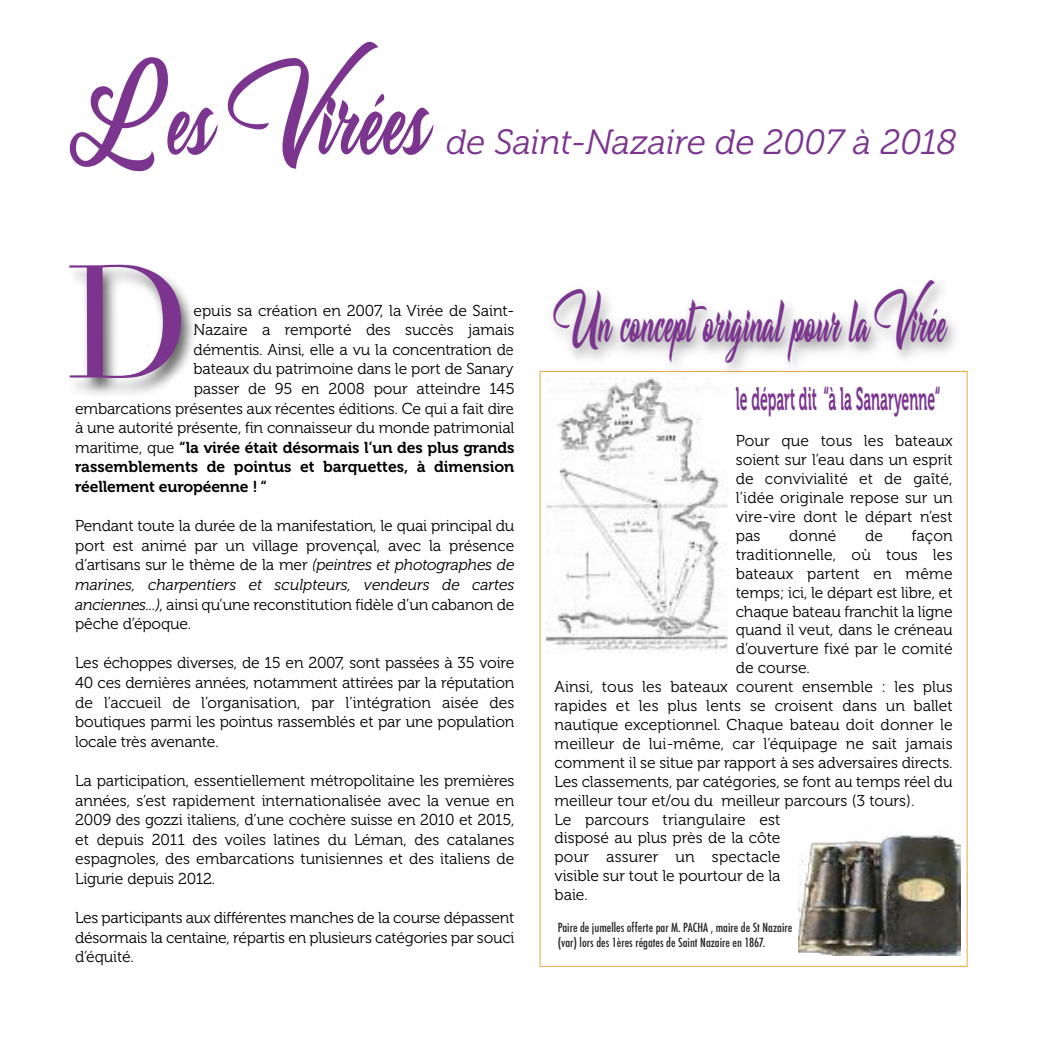
<style>
.page{position:relative;width:1042px;height:1042px;background:#fff}
.page>*{position:absolute;margin:0;border:0;box-sizing:border-box;transform-origin:0 0}
.t1{font:157.5px "Didot";color:#7b358f}
.t2{font:84px "Emotional Rescue";color:#7b358f;scale:.62 1}
.t3{font:46.2px "Emotional Rescue";color:#7b358f;scale:.45 1}
.t4{font:italic 35px "Museo 300";color:#7b358f}
.t5{font:32.2px "Museo 700";color:#7b358f;scale:.43 1}
.t6{font:15.75px/19.6px "Museo 300";color:#000;text-align:justify}
.t7{font:15.75px/19.6px "Museo 700";letter-spacing:-.005em;color:#000;text-align:justify}
.t8{font:500 condensed 12.25px/15.4px "Futura";color:#272526}
.s1{font-family:"Museo 300"}
.s2{font-style:italic}
</style>
<div class="page">
<img style="left:74px;top:267px;width:120px;height:128px">
<img style="left:798px;top:831px;width:162px;height:124px">
<img style="left:546px;top:409px;width:181px;height:244px">
<img style="left:539px;top:283px;width:429px;height:126px">
<h2 class="t2" style="left:73px;top:76px;width:580px">Les Virées</h2>
<h3 class="t4" style="left:446px;top:130px;width:512px">de Saint-Nazaire de 2007 à 2018</h3>
<h1 class="t1" style="left:65px;top:229px;width:131px">D</h1>
<p class="t6" style="left:75px;top:300px;width:441px;text-align:right">epuis sa création en 2007, la Virée de Saint-<br>Nazaire a remporté des succès jamais<br>démentis. Ainsi, elle a vu la concentration de<br>bateaux du patrimoine dans le port de Sanary<br>passer de 95 en 2008 pour atteindre 145<br>embarcations présentes aux récentes éditions. Ce qui a fait dire à une autorité présente, fin connaisseur du monde patrimonial</p>
<p class="t7" style="left:75px;top:439px;width:441px"><span class="s1">maritime, que</span> “la virée était désormais l’un des plus grands rassemblements de pointus et barquettes, à dimension réellement européenne ! “</p>
<p class="t6" style="left:75px;top:516px;width:441px">Pendant toute la durée de la manifestation, le quai principal du port est animé par un village provençal, avec la présence d’artisans sur le thème de la mer <span class="s2">(peintres et photographes de marines, charpentiers et sculpteurs, vendeurs de cartes anciennes...)</span>, ainsi qu’une reconstitution fidèle d’un cabanon de pêche d’époque.</p>
<p class="t6" style="left:75px;top:653px;width:441px">Les échoppes diverses, de 15 en 2007, sont passées à 35 voire 40 ces dernières années, notamment attirées par la réputation de l’accueil de l’organisation, par l’intégration aisée des boutiques parmi les pointus rassemblés et par une population locale très avenante.</p>
<p class="t6" style="left:75px;top:771px;width:441px">La participation, essentiellement métropolitaine les premières années, s’est rapidement internationalisée avec la venue en 2009 des gozzi italiens, d’une cochère suisse en 2010 et 2015, et depuis 2011 des voiles latines du Léman, des catalanes espagnoles, des embarcations tunisiennes et des italiens de Ligurie depuis 2012.</p>
<p class="t6" style="left:75px;top:908px;width:441px">Les participants aux différentes manches de la course dépassent désormais la centaine, répartis en plusieurs catégories par souci d’équité.</p>
<h3 class="t3" style="left:558px;top:299px;width:866px">Un concept original pour la Virée</h3>
<h3 class="t5" style="left:736px;top:387px;width:478px">le départ dit “à la Sanaryenne“</h3>
<p class="t6" style="left:736px;top:431px;width:218px;line-height:18.9px">Pour que tous les bateaux soient sur l’eau dans un esprit de convivialité et de gaîté, l’idée originale repose sur un vire-vire dont le départ n’est pas</p>
<p class="t6" style="left:789px;top:526px;width:49px">donné</p>
<p class="t6" style="left:865px;top:526px;width:20px">de</p>
<p class="t6" style="left:911px;top:526px;width:42px">façon</p>
<p class="t6" style="left:736px;top:544px;width:218px">traditionnelle, où tous les</p>
<p class="t6" style="left:736px;top:563px;width:218px">bateaux partent en même</p>
<p class="t6" style="left:736px;top:582px;width:218px">temps; ici, le départ est libre, et</p>
<p class="t6" style="left:736px;top:601px;width:218px">chaque bateau franchit la ligne</p>
<p class="t6" style="left:736px;top:620px;width:218px">quand il veut, dans le créneau</p>
<p class="t6" style="left:736px;top:639px;width:218px">d’ouverture fixé par le comité</p>
<p class="t6" style="left:736px;top:658px;width:76px">de course.</p>
<p class="t6" style="left:554px;top:677px;width:400px">Ainsi, tous les bateaux courent ensemble : les plus</p>
<p class="t6" style="left:554px;top:696px;width:400px">rapides et les plus lents se croisent dans un ballet</p>
<p class="t6" style="left:554px;top:715px;width:400px">nautique exceptionnel. Chaque bateau doit donner le</p>
<p class="t6" style="left:554px;top:733px;width:400px">meilleur de lui-même, car l’équipage ne sait jamais</p>
<p class="t6" style="left:554px;top:752px;width:400px">comment il se situe par rapport à ses adversaires directs.</p>
<p class="t6" style="left:554px;top:771px;width:400px">Les classements, par catégories, se font au temps réel du</p>
<p class="t6" style="left:554px;top:790px;width:361px">meilleur tour et/ou du meilleur parcours (3 tours).</p>
<p class="t6" style="left:554px;top:809px;width:227px">Le parcours triangulaire est</p>
<p class="t6" style="left:554px;top:828px;width:228px">disposé au plus près de la côte</p>
<p class="t6" style="left:554px;top:847px;width:228px">pour assurer un spectacle</p>
<p class="t6" style="left:554px;top:866px;width:228px">visible sur tout le pourtour de la</p>
<p class="t6" style="left:554px;top:885px;width:35px">baie.</p>
<p class="t8" style="left:558px;top:920px;width:236px">Paire de jumelles offerte par M. PACHA , maire de St Nazaire (var) lors des 1ères régates de Saint Nazaire en 1867.</p>
</div>
